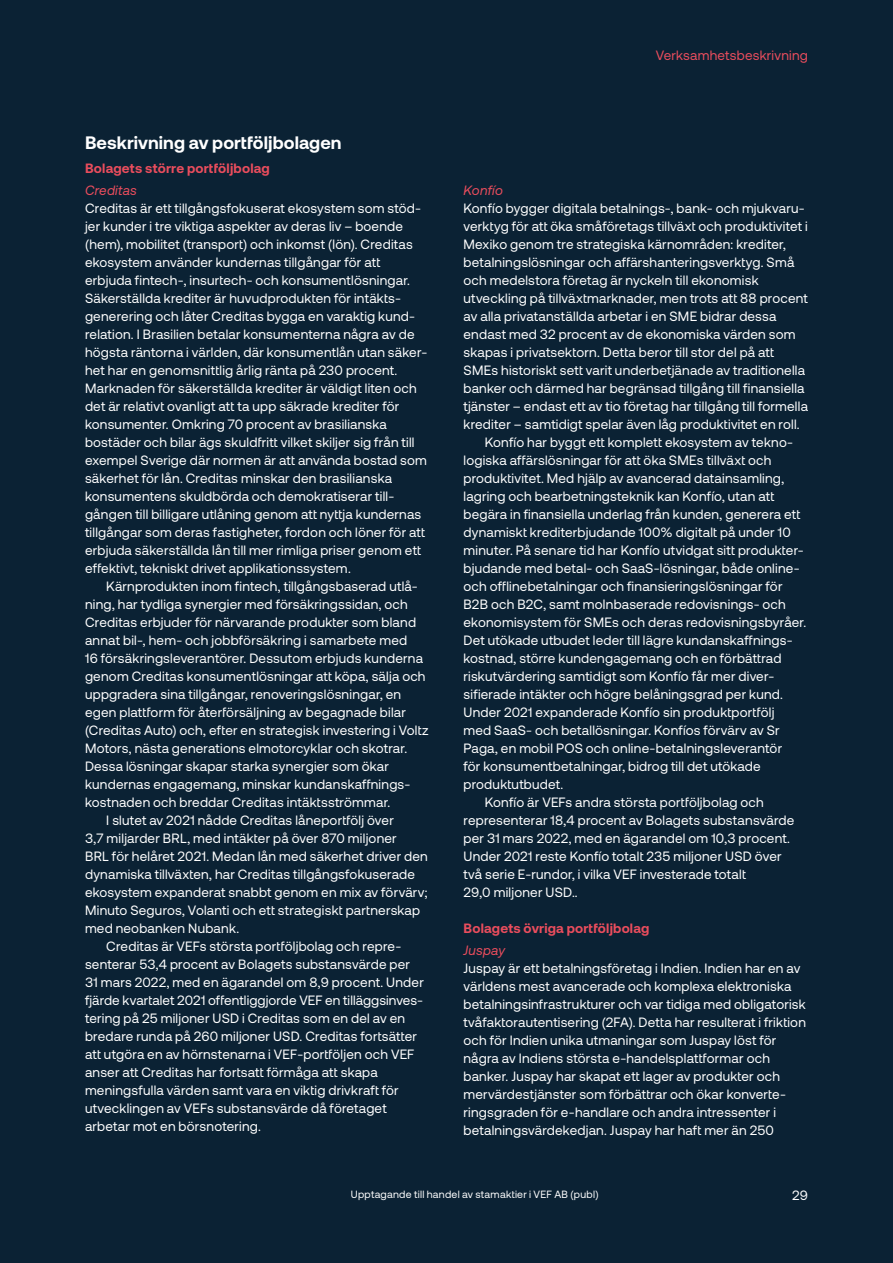
<style>
.page{position:relative;width:893px;height:1263px;background:#0b2234}
.page>*{position:absolute;margin:0;border:0;box-sizing:border-box;transform-origin:0 0}
.t1{font:700 18px "Aeonik";letter-spacing:.005em;color:#fff}
.t2{font:13.5px/18px "Aeonik";letter-spacing:.015em;color:#fff}
.t3{font:700 13.5px "Aeonik";letter-spacing:.015em;color:#ea4d5d}
.t4{font:13.5px "Aeonik";letter-spacing:.015em;color:#ea4d5d}
.t5{font:italic 13.5px "Aeonik";letter-spacing:.015em;color:#ea4d5d}
.t6{font:10.5px "Aeonik";letter-spacing:.025em;color:#fff}
</style>
<div class="page">
<h1 class="t1" style="left:85px;top:132px;width:258px">Beskrivning av portföljbolagen</h1>
<p class="t3" style="left:85px;top:161px;width:186px">Bolagets större portföljbolag</p>
<p class="t5" style="left:85px;top:183px;width:53px">Creditas</p>
<p class="t2" style="left:85px;top:200px;width:344px">Creditas är ett tillgångsfokuserat ekosystem som stöd&shy;jer kunder i tre viktiga aspekter av deras liv – boende (hem), mobilitet (transport) och inkomst (lön). Creditas ekosystem använder kundernas tillgångar för att erbjuda fintech-, insurtech- och konsumentlösningar.<br>Säkerställda krediter är huvudprodukten för intäkts&shy;generering och låter Creditas bygga en varaktig kund&shy;relation. I Brasilien betalar konsumenterna några av de högsta räntorna i världen, där konsumentlån utan säker&shy;het har en genomsnittlig årlig ränta på 230 procent.<br>Marknaden för säkerställda krediter är väldigt liten och det är relativt ovanligt att ta upp säkrade krediter för konsumenter. Omkring 70 procent av brasilianska bostäder och bilar ägs skuldfritt vilket skiljer sig från till exempel Sverige där normen är att använda bostad som säkerhet för lån. Creditas minskar den brasilianska konsumentens skuldbörda och demokratiserar till&shy;gången till billigare utlåning genom att nyttja kundernas tillgångar som deras fastigheter, fordon och löner för att erbjuda säkerställda lån till mer rimliga priser genom ett effektivt, tekniskt drivet applikationssystem.</p>
<p class="t2" style="left:106px;top:578px;width:313px">Kärnprodukten inom fintech, tillgångsbaserad utlå-</p>
<p class="t2" style="left:85px;top:596px;width:324px">ning, har tydliga synergier med försäkringssidan, och</p>
<p class="t2" style="left:85px;top:614px;width:332px">Creditas erbjuder för närvarande produkter som bland</p>
<p class="t2" style="left:85px;top:632px;width:324px">annat bil-, hem- och jobbförsäkring i samarbete med</p>
<p class="t2" style="left:85px;top:650px;width:339px">16 försäkringsleverantörer. Dessutom erbjuds kunderna</p>
<p class="t2" style="left:85px;top:667px;width:342px">genom Creditas konsumentlösningar att köpa, sälja och</p>
<p class="t2" style="left:85px;top:685px;width:318px">uppgradera sina tillgångar, renoveringslösningar, en</p>
<p class="t2" style="left:85px;top:703px;width:322px">egen plattform för återförsäljning av begagnade bilar</p>
<p class="t2" style="left:85px;top:721px;width:345px">(Creditas Auto) och, efter en strategisk investering i Voltz</p>
<p class="t2" style="left:85px;top:739px;width:324px">Motors, nästa generations elmotorcyklar och skotrar.</p>
<p class="t2" style="left:85px;top:757px;width:305px">Dessa lösningar skapar starka synergier som ökar</p>
<p class="t2" style="left:85px;top:775px;width:327px">kundernas engagemang, minskar kundanskaffnings-</p>
<p class="t2" style="left:85px;top:793px;width:307px">kostnaden och breddar Creditas intäktsströmmar.</p>
<p class="t2" style="left:106px;top:811px;width:289px">I slutet av 2021 nådde Creditas låneportfölj över</p>
<p class="t2" style="left:85px;top:829px;width:313px">3,7 miljarder BRL, med intäkter på över 870 miljoner</p>
<p class="t2" style="left:85px;top:847px;width:344px">BRL för helåret 2021. Medan lån med säkerhet driver den</p>
<p class="t2" style="left:85px;top:865px;width:332px">dynamiska tillväxten, har Creditas tillgångsfokuserade</p>
<p class="t2" style="left:85px;top:883px;width:344px">ekosystem expanderat snabbt genom en mix av förvärv;</p>
<p class="t2" style="left:85px;top:901px;width:337px">Minuto Seguros, Volanti och ett strategiskt partnerskap</p>
<p class="t2" style="left:85px;top:919px;width:156px">med neobanken Nubank.</p>
<p class="t2" style="left:106px;top:937px;width:295px">Creditas är VEFs största portföljbolag och repre-</p>
<p class="t2" style="left:85px;top:955px;width:327px">senterar 53,4 procent av Bolagets substansvärde per</p>
<p class="t2" style="left:85px;top:973px;width:340px">31 mars 2022, med en ägarandel om 8,9 procent. Under</p>
<p class="t2" style="left:85px;top:991px;width:339px">fjärde kvartalet 2021 offentliggjorde VEF en tilläggsinves-</p>
<p class="t2" style="left:85px;top:1009px;width:322px">tering på 25 miljoner USD i Creditas som en del av en</p>
<p class="t2" style="left:85px;top:1027px;width:334px">bredare runda på 260 miljoner USD. Creditas fortsätter</p>
<p class="t2" style="left:85px;top:1045px;width:331px">att utgöra en av hörnstenarna i VEF-portföljen och VEF</p>
<p class="t2" style="left:85px;top:1063px;width:294px">anser att Creditas har fortsatt förmåga att skapa</p>
<p class="t2" style="left:85px;top:1081px;width:315px">meningsfulla värden samt vara en viktig drivkraft för</p>
<p class="t2" style="left:85px;top:1099px;width:303px">utvecklingen av VEFs substansvärde då företaget</p>
<p class="t2" style="left:85px;top:1117px;width:177px">arbetar mot en börsnotering.</p>
<p class="t4" style="left:656px;top:48px;width:154px">Verksamhetsbeskrivning</p>
<p class="t5" style="left:463px;top:183px;width:41px">Konfío</p>
<p class="t2" style="left:463px;top:199px;width:343px">Konfío bygger digitala betalnings-, bank- och mjukvaru-</p>
<p class="t2" style="left:463px;top:217px;width:346px">verktyg för att öka småföretags tillväxt och produktivitet i</p>
<p class="t2" style="left:463px;top:235px;width:324px">Mexiko genom tre strategiska kärnområden: krediter,</p>
<p class="t2" style="left:463px;top:253px;width:332px">betalningslösningar och affärshanteringsverktyg. Små</p>
<p class="t2" style="left:463px;top:271px;width:297px">och medelstora företag är nyckeln till ekonomisk</p>
<p class="t2" style="left:463px;top:289px;width:345px">utveckling på tillväxtmarknader, men trots att 88 procent</p>
<p class="t2" style="left:463px;top:307px;width:314px">av alla privatanställda arbetar i en SME bidrar dessa</p>
<p class="t2" style="left:463px;top:325px;width:333px">endast med 32 procent av de ekonomiska värden som</p>
<p class="t2" style="left:463px;top:343px;width:312px">skapas i privatsektorn. Detta beror till stor del på att</p>
<p class="t2" style="left:463px;top:361px;width:343px">SMEs historiskt sett varit underbetjänade av traditionella</p>
<p class="t2" style="left:463px;top:379px;width:342px">banker och därmed har begränsad tillgång till finansiella</p>
<p class="t2" style="left:463px;top:397px;width:346px">tjänster – endast ett av tio företag har tillgång till formella</p>
<p class="t2" style="left:463px;top:415px;width:338px">krediter – samtidigt spelar även låg produktivitet en roll.</p>
<p class="t2" style="left:485px;top:433px;width:308px">Konfío har byggt ett komplett ekosystem av tekno-</p>
<p class="t2" style="left:463px;top:451px;width:309px">logiska affärslösningar för att öka SMEs tillväxt och</p>
<p class="t2" style="left:463px;top:469px;width:322px">produktivitet. Med hjälp av avancerad datainsamling,</p>
<p class="t2" style="left:463px;top:487px;width:312px">lagring och bearbetningsteknik kan Konfío, utan att</p>
<p class="t2" style="left:463px;top:505px;width:338px">begära in finansiella underlag från kunden, generera ett</p>
<p class="t2" style="left:463px;top:523px;width:329px">dynamiskt krediterbjudande 100% digitalt på under 10</p>
<p class="t2" style="left:463px;top:541px;width:342px">minuter. På senare tid har Konfío utvidgat sitt produkter-</p>
<p class="t2" style="left:463px;top:559px;width:338px">bjudande med betal- och SaaS-lösningar, både online-</p>
<p class="t2" style="left:463px;top:577px;width:320px">och offlinebetalningar och finansieringslösningar för</p>
<p class="t2" style="left:463px;top:595px;width:324px">B2B och B2C, samt molnbaserade redovisnings- och</p>
<p class="t2" style="left:463px;top:613px;width:344px">ekonomisystem för SMEs och deras redovisningsbyråer.</p>
<p class="t2" style="left:463px;top:631px;width:331px">Det utökade utbudet leder till lägre kundanskaffnings-</p>
<p class="t2" style="left:463px;top:649px;width:319px">kostnad, större kundengagemang och en förbättrad</p>
<p class="t2" style="left:463px;top:667px;width:311px">riskutvärdering samtidigt som Konfío får mer diver-</p>
<p class="t2" style="left:463px;top:685px;width:321px">sifierade intäkter och högre belåningsgrad per kund.</p>
<p class="t2" style="left:463px;top:703px;width:312px">Under 2021 expanderade Konfío sin produktportfölj</p>
<p class="t2" style="left:463px;top:721px;width:318px">med SaaS- och betallösningar. Konfíos förvärv av Sr</p>
<p class="t2" style="left:463px;top:739px;width:320px">Paga, en mobil POS och online-betalningsleverantör</p>
<p class="t2" style="left:463px;top:757px;width:299px">för konsumentbetalningar, bidrog till det utökade</p>
<p class="t2" style="left:463px;top:775px;width:101px">produktutbudet.</p>
<p class="t2" style="left:485px;top:793px;width:281px">Konfío är VEFs andra största portföljbolag och</p>
<p class="t2" style="left:463px;top:811px;width:332px">representerar 18,4 procent av Bolagets substansvärde</p>
<p class="t2" style="left:463px;top:829px;width:328px">per 31 mars 2022, med en ägarandel om 10,3 procent.</p>
<p class="t2" style="left:463px;top:847px;width:320px">Under 2021 reste Konfío totalt 235 miljoner USD över</p>
<p class="t2" style="left:463px;top:865px;width:284px">två serie E-rundor, i vilka VEF investerade totalt</p>
<p class="t2" style="left:463px;top:883px;width:116px">29,0 miljoner USD..</p>
<p class="t3" style="left:463px;top:920px;width:187px">Bolagets övriga portföljbolag</p>
<p class="t5" style="left:463px;top:943px;width:43px">Juspay</p>
<p class="t2" style="left:463px;top:959px;width:344px">Juspay är ett betalningsföretag i Indien. Indien har en av världens mest avancerade och komplexa elektroniska betalningsinfrastrukturer och var tidiga med obligatorisk tvåfaktorautentisering (2FA). Detta har resulterat i friktion och för Indien unika utmaningar som Juspay löst för några av Indiens största e-handelsplattformar och banker. Juspay har skapat ett lager av produkter och mervärdestjänster som förbättrar och ökar konverte&shy;ringsgraden för e-handlare och andra intressenter i betalningsvärdekedjan. Juspay har haft mer än 250</p>
<p class="t6" style="left:351px;top:1188px;width:249px">Upptagande till handel av stamaktier i VEF AB (publ)</p>
<p class="t2" style="left:792px;top:1186px;width:17px">29</p>
</div>
